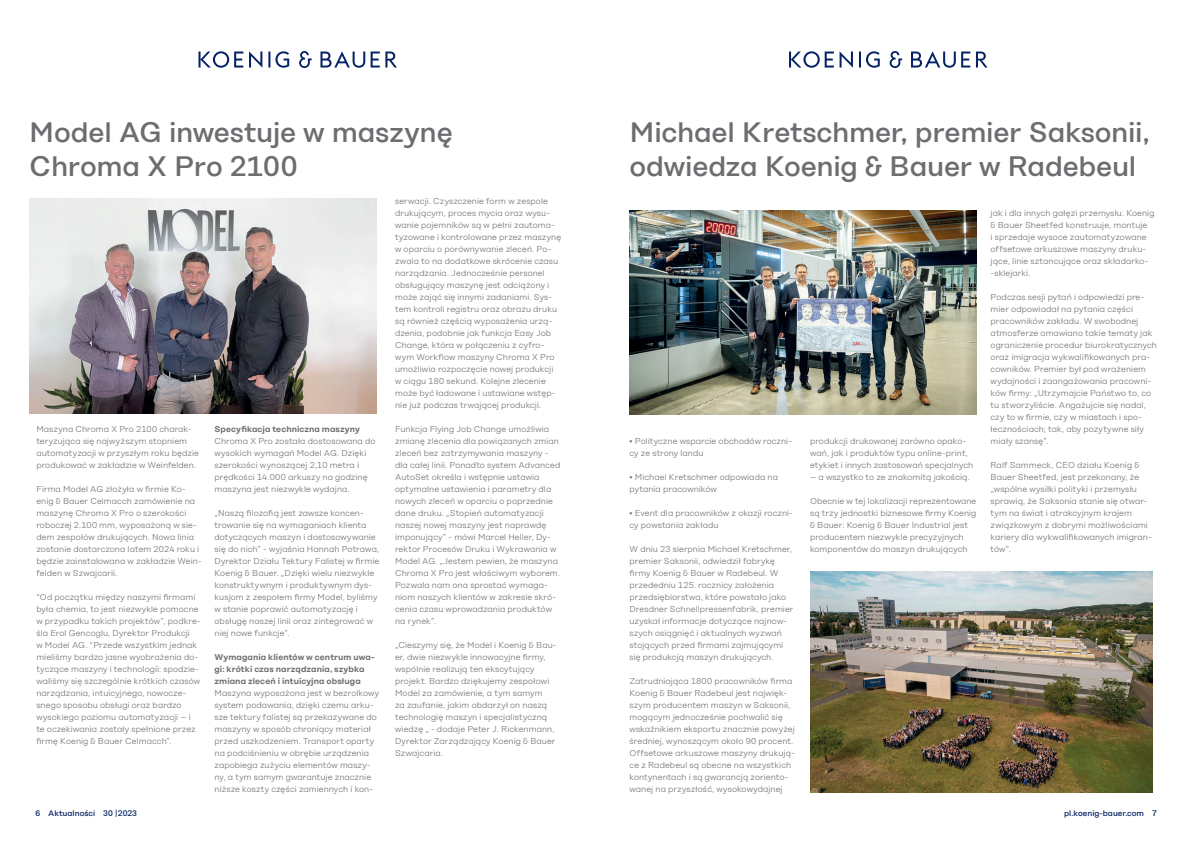
<style>
.page{position:relative;width:1191px;height:842px;background:#fff}
.page>*{position:absolute;margin:0;border:0;box-sizing:border-box;transform-origin:0 0}
.t1{font:500 28px/33.6px "Koenig&Bauer Type Headline";letter-spacing:-.01em;color:#6c6d70}
.t2{font:300 8.5px/12px "Koenig&Bauer Type Headline";letter-spacing:.01em;color:#6c6d70}
.t3{font:500 8px "Koenig&Bauer Type Headline";color:#052265}
.s1{font-weight:600}
</style>
<div class="page">
<svg style="left:789px;top:51px;width:198px;height:17px"></svg>
<svg style="left:198px;top:51px;width:199px;height:17px"></svg>
<img style="left:629px;top:210px;width:347px;height:204px">
<img style="left:29px;top:199px;width:347px;height:215px">
<img style="left:810px;top:571px;width:342px;height:221px">
<p class="t1" style="left:29px;top:116px;width:425px">Model AG inwestuje w maszynę</p>
<p class="t1" style="left:29px;top:150px;width:270px">Chroma X Pro 2100</p>
<p class="t2" style="left:36px;top:423px;width:164px">Maszyna Chroma X Pro 2100 charak&shy;teryzująca się najwyższym stopniem automatyzacji w przyszłym roku będzie produkować w zakładzie w Weinfelden.</p>
<p class="t2" style="left:36px;top:483px;width:167px">Firma Model AG złożyła w firmie Ko&shy;enig &amp; Bauer Celmacch zamówienie na maszynę Chroma X Pro o szerokości roboczej 2.100 mm, wyposażoną w sie&shy;dem zespołów drukujących. Nowa linia zostanie dostarczona latem 2024 roku i będzie zainstalowana w zakładzie Wein&shy;felden w Szwajcarii.</p>
<p class="t2" style="left:36px;top:591px;width:166px">“Od początku między naszymi firmami była chemia, to jest niezwykle pomocne w przypadku takich projektów”, podkre&shy;śla Erol Gencoglu, Dyrektor Produkcji<br>w Model AG. “Przede wszystkim jednak mieliśmy bardzo jasne wyobrażenia do&shy;tyczące maszyny i technologii: spodzie&shy;waliśmy się szczególnie krótkich czasów narządzania, intuicyjnego, nowocze&shy;snego sposobu obsługi oraz bardzo wysokiego poziomu automatyzacji – i te oczekiwania zostały spełnione przez firmę Koenig &amp; Bauer Celmacch”.</p>
<p class="t3" style="left:35px;top:809px;width:103px">6 Aktualności 30 |2023</p>
<p class="t2" style="left:214px;top:423px;width:162px"><span class="s1">Specyfikacja techniczna maszyny </span>Chroma X Pro została dostosowana do wysokich wymagań Model AG. Dzięki szerokości wynoszącej 2,10 metra i prędkości 14.000 arkuszy na godzinę maszyna jest niezwykle wydajna.</p>
<p class="t2" style="left:214px;top:507px;width:166px">„Naszą filozofią jest zawsze koncen&shy;trowanie się na wymaganiach klienta dotyczących maszyn i dostosowywanie się do nich” - wyjaśnia Hannah Potrawa, Dyrektor Działu Tektury Falistej w firmie Koenig &amp; Bauer. „Dzięki wielu niezwykle konstruktywnym i produktywnym dys&shy;kusjom z zespołem firmy Model, byliśmy w stanie poprawić automatyzację i obsługę naszej linii oraz zintegrować w niej nowe funkcje”.</p>
<p class="t2" style="left:214px;top:651px;width:166px"><span class="s1">Wymagania klientów w centrum uwa&shy;gi: krótki czas narządzania, szybka zmiana zleceń i intuicyjna obsługa </span>Maszyna wyposażona jest w bezrolkowy system podawania, dzięki czemu arku&shy;sze tektury falistej są przekazywane do maszyny w sposób chroniący materiał przed uszkodzeniem. Transport oparty na podciśnieniu w obrębie urządzenia zapobiega zużyciu elementów maszy&shy;ny, a tym samym gwarantuje znacznie niższe koszty części zamiennych i kon-</p>
<p class="t2" style="left:395px;top:195px;width:168px">serwacji. Czyszczenie form w zespole drukującym, proces mycia oraz wysu&shy;wanie pojemników są w pełni zautoma&shy;tyzowane i kontrolowane przez maszynę w oparciu o porównywanie zleceń. Po&shy;zwala to na dodatkowe skrócenie czasu narządzania. Jednocześnie personel obsługujący maszynę jest odciążony i może zająć się innymi zadaniami. Sys&shy;tem kontroli registru oraz obrazu druku są również częścią wyposażenia urzą&shy;dzenia, podobnie jak funkcja Easy Job Change, która w połączeniu z cyfro&shy;wym Workflow maszyny Chroma X Pro umożliwia rozpoczęcie nowej produkcji w ciągu 180 sekund. Kolejne zlecenie może być ładowane i ustawiane wstęp&shy;nie już podczas trwającej produkcji.</p>
<p class="t2" style="left:395px;top:423px;width:167px">Funkcja Flying Job Change umożliwia zmianę zlecenia dla powiązanych zmian zleceń bez zatrzymywania maszyny - dla całej linii. Ponadto system Advanced AutoSet określa i wstępnie ustawia optymalne ustawienia i parametry dla nowych zleceń w oparciu o poprzednie dane druku. „Stopień automatyzacji naszej nowej maszyny jest naprawdę imponujący” - mówi Marcel Heller, Dy&shy;rektor Procesów Druku i Wykrawania w Model AG. „Jestem pewien, że maszyna Chroma X Pro jest właściwym wyborem.<br>Pozwala nam ona sprostać wymaga&shy;niom naszych klientów w zakresie skró&shy;cenia czasu wprowadzania produktów na rynek”.</p>
<p class="t2" style="left:395px;top:639px;width:163px">„Cieszymy się, że Model i Koenig &amp; Bau&shy;er, dwie niezwykle innowacyjne firmy, wspólnie realizują ten ekscytujący projekt. Bardzo dziękujemy zespołowi Model za zamówienie, a tym samym<br>za zaufanie, jakim obdarzył on naszą technologię maszyn i specjalistyczną wiedzę „ - dodaje Peter J. Rickenmann, Dyrektor Zarządzający Koenig &amp; Bauer Szwajcaria.</p>
<p class="t1" style="left:629px;top:116px;width:522px">Michael Kretschmer, premier Saksonii, odwiedza Koenig &amp; Bauer w Radebeul</p>
<p class="t2" style="left:629px;top:435px;width:164px">• Polityczne wsparcie obchodów roczni&shy;cy ze strony landu</p>
<p class="t2" style="left:629px;top:471px;width:150px">• Michael Kretschmer odpowiada na pytania pracowników</p>
<p class="t2" style="left:629px;top:507px;width:165px">• Event dla pracowników z okazji roczni&shy;cy powstania zakładu</p>
<p class="t2" style="left:629px;top:543px;width:165px">W dniu 23 sierpnia Michael Kretschmer, premier Saksonii, odwiedził fabrykę firmy Koenig &amp; Bauer w Radebeul. W przededniu 125. rocznicy założenia przedsiębiorstwa, które powstało jako Dresdner Schnellpressenfabrik, premier uzyskał informacje dotyczące najnow&shy;szych osiągnięć i aktualnych wyzwań stojących przed firmami zajmującymi się produkcją maszyn drukujących.</p>
<p class="t2" style="left:629px;top:675px;width:167px">Zatrudniająca 1800 pracowników firma Koenig &amp; Bauer Radebeul jest najwięk&shy;szym producentem maszyn w Saksonii, mogącym jednocześnie pochwalić się wskaźnikiem eksportu znacznie powyżej średniej, wynoszącym około 90 procent.<br>Offsetowe arkuszowe maszyny drukują&shy;ce z Radebeul są obecne na wszystkich kontynentach i są gwarancją zoriento&shy;wanej na przyszłość, wysokowydajnej</p>
<p class="t2" style="left:810px;top:435px;width:165px">produkcji drukowanej zarówno opako&shy;wań, jak i produktów typu online-print, etykiet i innych zastosowań specjalnych</p>
<p class="t2" style="left:810px;top:471px;width:161px">– a wszystko to ze znakomitą jakością.</p>
<p class="t2" style="left:810px;top:495px;width:168px">Obecnie w tej lokalizacji reprezentowane są trzy jednostki biznesowe firmy Koenig &amp; Bauer: Koenig &amp; Bauer Industrial jest producentem niezwykle precyzyjnych komponentów do maszyn drukujących</p>
<p class="t2" style="left:990px;top:207px;width:165px">jak i dla innych gałęzi przemysłu. Koenig &amp; Bauer Sheetfed konstruuje, montuje<br>i sprzedaje wysoce zautomatyzowane offsetowe arkuszowe maszyny druku&shy;jące, linie sztancujące oraz składarko--sklejarki.</p>
<p class="t2" style="left:990px;top:291px;width:168px">Podczas sesji pytań i odpowiedzi pre&shy;mier odpowiadał na pytania części pracowników zakładu. W swobodnej atmosferze omawiano takie tematy jak ograniczenie procedur biurokratycznych oraz imigracja wykwalifikowanych pra&shy;cowników. Premier był pod wrażeniem wydajności i zaangażowania pracowni&shy;ków firmy: „Utrzymajcie Państwo to, co tu stworzyliście. Angażujcie się nadal, czy to w firmie, czy w miastach i spo&shy;łecznościach; tak, aby pozytywne siły miały szansę”.</p>
<p class="t2" style="left:990px;top:459px;width:163px">Ralf Sammeck, CEO działu Koenig &amp; Bauer Sheetfed, jest przekonany, że „wspólne wysiłki polityki i przemysłu sprawią, że Saksonia stanie się otwar&shy;tym na świat i atrakcyjnym krajem związkowym z dobrymi możliwościami kariery dla wykwalifikowanych imigran&shy;tów”.</p>
<p class="t3" style="left:1064px;top:809px;width:94px">pl.koenig-bauer.com 7</p>
</div>
